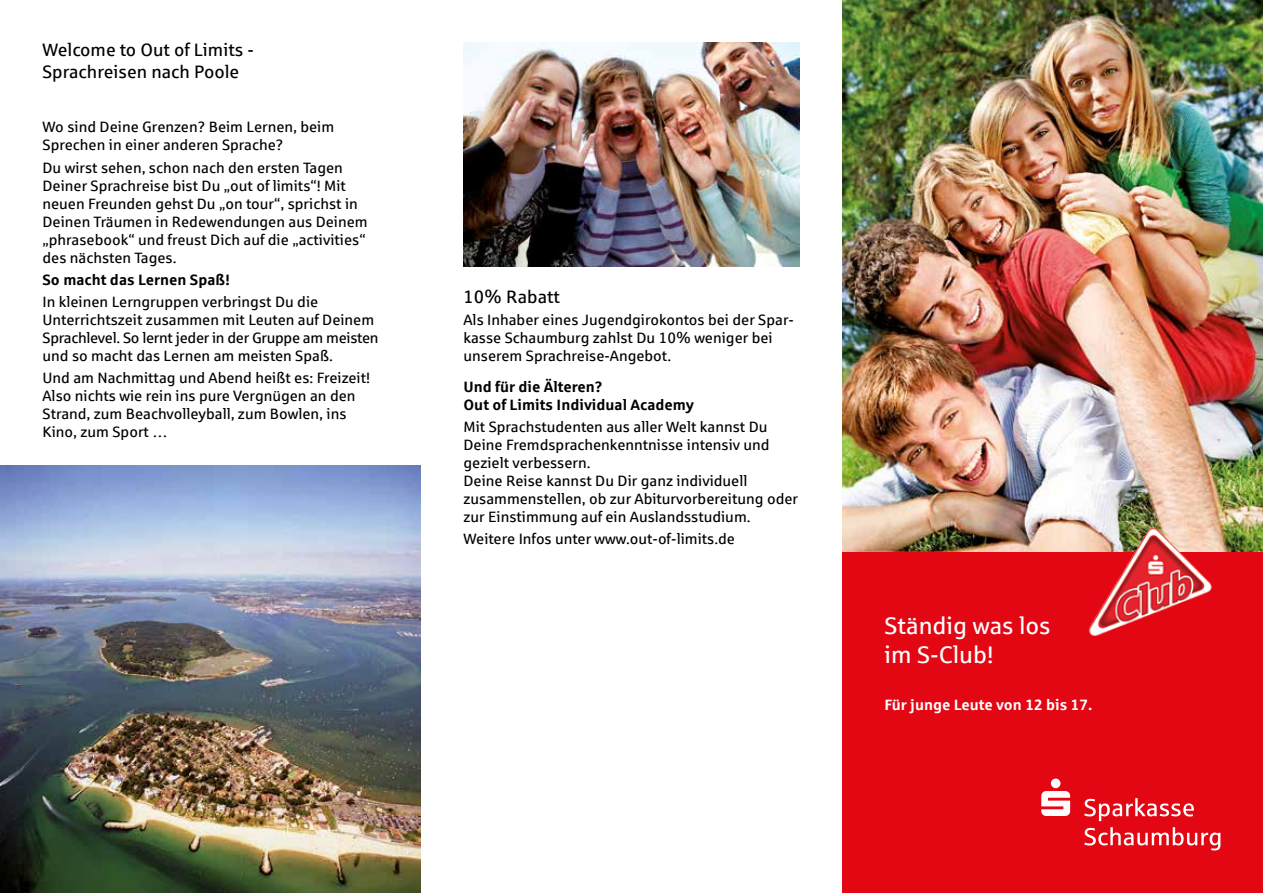
<style>
.page{position:relative;width:1263px;height:893px;background:#fff}
.page>*{position:absolute;margin:0;border:0;box-sizing:border-box;transform-origin:0 0}
.t1{font:24px/28.8px "Sparkasse Rg";color:#fff}
.t2{font:18px/21.6px "Sparkasse Rg";color:#000}
.t3{font:15px/18px "Sparkasse Rg";color:#000}
.t4{font:700 15px/18px "Sparkasse Rg";color:#000}
.t5{font:700 15px "Sparkasse Rg";color:#fff}
</style>
<div class="page">
<img style="left:842px;top:0;width:421px;height:553px">
<div style="left:842px;top:553px;width:421px;height:340px;background:#e30613"></div>
<img style="left:1122px;top:528px;width:30px;height:45px">
<svg style="left:1084px;top:798px;width:110px;height:23px"></svg>
<svg style="left:1084px;top:827px;width:136px;height:23px"></svg>
<svg style="left:1041px;top:778px;width:29px;height:38px"></svg>
<img style="left:0;top:466px;width:421px;height:427px">
<img style="left:463px;top:43px;width:336px;height:223px">
<p class="t2" style="left:43px;top:38px;width:213px">Welcome to Out of Limits -<br>Sprachreisen nach Poole</p>
<p class="t3" style="left:43px;top:118px;width:293px">Wo sind Deine Grenzen? Beim Lernen, beim<br>Sprechen in einer anderen Sprache?</p>
<p class="t3" style="left:43px;top:158px;width:327px">Du wirst sehen, schon nach den ersten Tagen Deiner Sprachreise bist Du „out of limits“! Mit neuen Freunden gehst Du „on tour“, sprichst in Deinen Träumen in Redewendungen aus Deinem „phrasebook“ und freust Dich auf die „activities“ des nächsten Tages.</p>
<p class="t4" style="left:43px;top:270px;width:189px">So macht das Lernen Spaß!</p>
<p class="t3" style="left:43px;top:292px;width:337px">In kleinen Lerngruppen verbringst Du die Unterrichtszeit zusammen mit Leuten auf Deinem Sprachlevel. So lernt jeder in der Gruppe am meisten und so macht das Lernen am meisten Spaß.</p>
<p class="t3" style="left:43px;top:369px;width:329px">Und am Nachmittag und Abend heißt es: Freizeit!<br>Also nichts wie rein ins pure Vergnügen an den Strand, zum Beachvolleyball, zum Bowlen, ins Kino, zum Sport …</p>
<p class="t2" style="left:463px;top:285px;width:98px">10% Rabatt</p>
<p class="t3" style="left:463px;top:310px;width:332px">Als Inhaber eines Jugendgirokontos bei der Spar&shy;kasse Schaumburg zahlst Du 10% weniger bei unserem Sprachreise-Angebot.</p>
<p class="t4" style="left:463px;top:377px;width:232px">Und für die Älteren?<br>Out of Limits Individual Academy</p>
<p class="t3" style="left:463px;top:417px;width:336px">Mit Sprachstudenten aus aller Welt kannst Du Deine Fremdsprachenkenntnisse intensiv und gezielt verbessern.<br>Deine Reise kannst Du Dir ganz individuell zusammenstellen, ob zur Abiturvorbereitung oder zur Einstimmung auf ein Auslandsstudium.</p>
<p class="t3" style="left:463px;top:529px;width:273px">Weitere Infos unter www.out-of-limits.de</p>
<h1 class="t1" style="left:884px;top:611px;width:168px">Ständig was los im S-Club!</h1>
<p class="t5" style="left:884px;top:696px;width:209px">Für junge Leute von 12 bis 17.</p>
</div>
